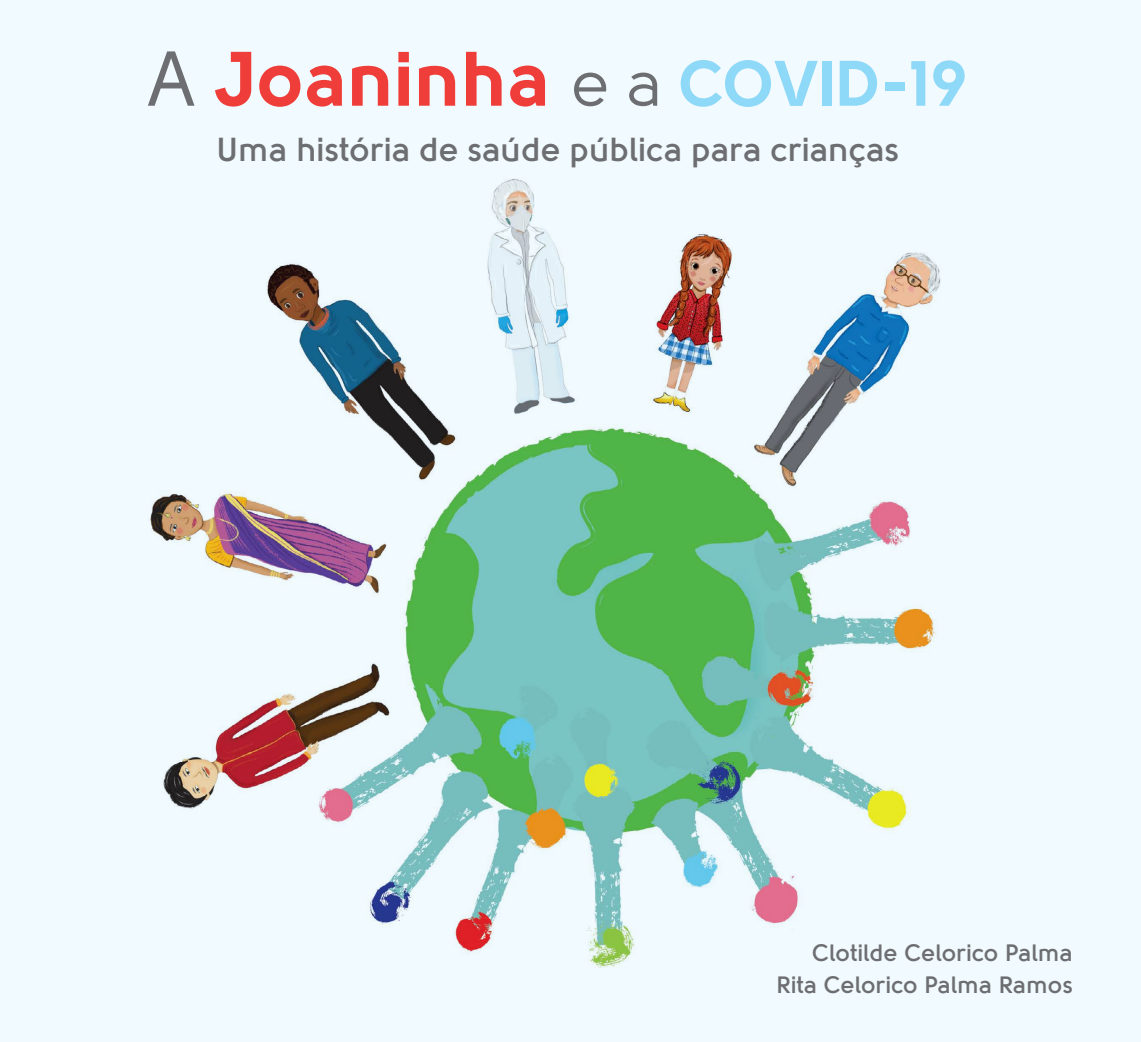
<style>
.page{position:relative;width:1141px;height:1042px;background:#f1fafe}
.page>*{position:absolute;margin:0;border:0;box-sizing:border-box;transform-origin:0 0}
.t1{font:900 77px "Solomon";letter-spacing:.005em;color:#ef3e39}
.t2{font:700 33.25px "Solomon";letter-spacing:.01em;color:#6d6e71}
.t3{font:700 23.62px/31.5px "Solomon";letter-spacing:.01em;color:#6d6e71;text-align:right}
.s1{font-weight:400;color:#6d6e71}
.s2{font-weight:400;font-size:63.7px;color:#6d6e71}
.s3{font-size:63.7px;color:#8ed8f8}
</style>
<div class="page">
<img style="left:150px;top:179px;width:791px;height:788px">
<h1 class="t1" style="left:147px;top:33px;width:823px"><span class="s1">A</span> Joaninha <span class="s2">e a</span> <span class="s3">COVID-19</span></h1>
<h2 class="t2" style="left:217px;top:130px;width:684px">Uma história de saúde pública para crianças</h2>
<p class="t3" style="left:777px;top:937px;width:298px">Clotilde Celorico Palma<br>Rita Celorico Palma Ramos</p>
</div>
